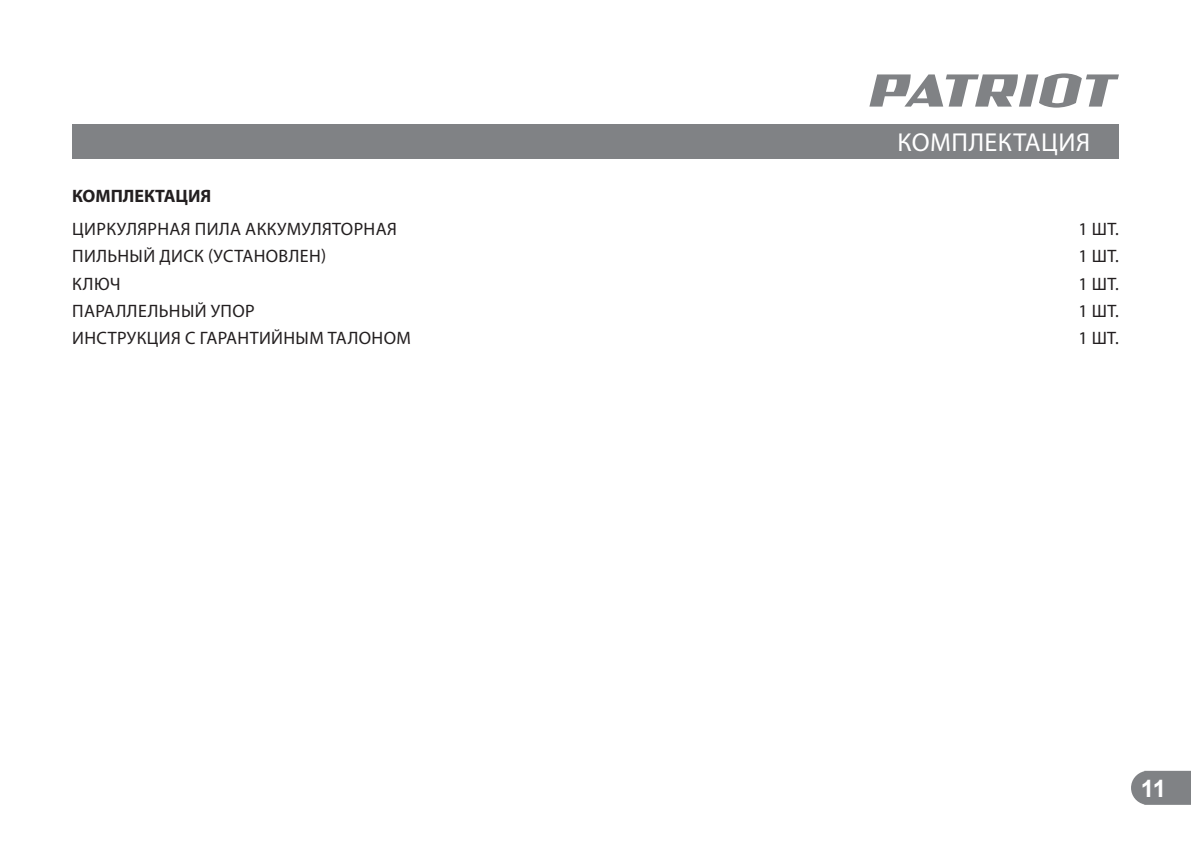
<style>
.page{position:relative;width:1191px;height:842px;background:#fff}
.page>*{position:absolute;margin:0;border:0;box-sizing:border-box;transform-origin:0 0}
.t1{font:26px "Myriad Pro";letter-spacing:.02em;color:#fff}
.t2{font:700 24px "Arial";color:#fff}
.t3{font:18px "Myriad Pro";letter-spacing:.02em;color:#231f20}
.t4{font:700 18px "Myriad Pro";color:#231f20}
</style>
<div class="page">
<svg style="left:1131px;top:771px;width:60px;height:34px;background:#888a8c"></svg>
<svg style="left:869px;top:73px;width:250px;height:35px"></svg>
<div style="left:72px;top:124px;width:1047px;height:34px;background:#808285"></div>
<h1 class="t1" style="left:897px;top:129px;width:194px">КОМПЛЕКТАЦИЯ</h1>
<p class="t4" style="left:72px;top:187px;width:141px">КОМПЛЕКТАЦИЯ</p>
<p class="t3" style="left:72px;top:220px;width:326px">ЦИРКУЛЯРНАЯ ПИЛА АККУМУЛЯТОРНАЯ</p>
<p class="t3" style="left:1078px;top:220px;width:42px">1 ШТ.</p>
<p class="t3" style="left:72px;top:247px;width:255px">ПИЛЬНЫЙ ДИСК (УСТАНОВЛЕН)</p>
<p class="t3" style="left:1078px;top:247px;width:42px">1 ШТ.</p>
<p class="t3" style="left:72px;top:274px;width:50px">КЛЮЧ</p>
<p class="t3" style="left:1078px;top:274px;width:42px">1 ШТ.</p>
<p class="t3" style="left:72px;top:302px;width:184px">ПАРАЛЛЕЛЬНЫЙ УПОР</p>
<p class="t3" style="left:1078px;top:302px;width:42px">1 ШТ.</p>
<p class="t3" style="left:72px;top:329px;width:340px">ИНСТРУКЦИЯ С ГАРАНТИЙНЫМ ТАЛОНОМ</p>
<p class="t3" style="left:1078px;top:329px;width:42px">1 ШТ.</p>
<h2 class="t2" style="left:1140px;top:774px;width:27px">11</h2>
</div>
